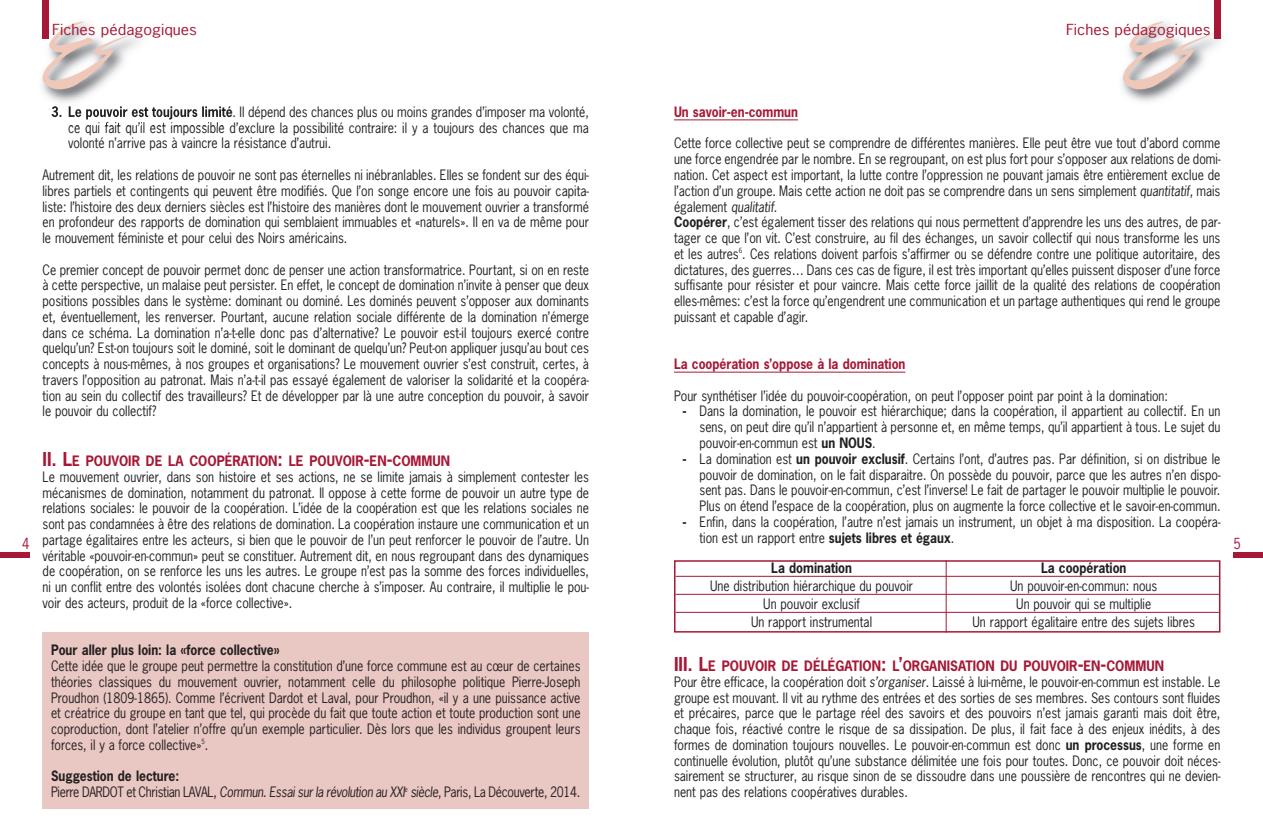
<style>
.page{position:relative;width:1263px;height:830px;background:#fff}
.page>*{position:absolute;margin:0;border:0;box-sizing:border-box;transform-origin:0 0}
.t1{font:14.4px "News Gothic";color:#a61836;scale:1.13 1}
.t2{font:14.4px "News Gothic";color:#a61836;scale:.9 1}
.t3{font:13.5px/15.8px "News Gothic";color:#231f20;text-align:justify;scale:.9 1}
.t4{font:13.5px/15.8px "News Gothic";letter-spacing:-.025em;color:#231f20;scale:.9 1}
.t5{font:700 13.5px "News Gothic";color:#231f20;scale:.9 1}
.t6{font:700 13.5px "News Gothic";color:#a61836;scale:.9 1}
.s1{font-weight:700}
.s2{font-weight:700;font-size:18px;color:#a61836}
.s3{font-weight:700;color:#a61836}
.s4{font-style:italic}
</style>
<div class="page">
<div style="left:43px;top:631px;width:546px;height:177px;background:#e9c7c3"></div>
<div style="left:1233px;top:551px;width:30px;height:6px;background:#a61836"></div>
<div style="left:0;top:551px;width:30px;height:6px;background:#a61836"></div>
<hr style="left:674px;top:119px;width:124px;height:1px;background:#a61836">
<hr style="left:674px;top:371px;width:231px;height:1px;background:#a61836">
<img style="left:41px;top:15px;width:187px;height:111px">
<img style="left:52px;top:106px;width:120px;height:13px">
<img style="left:69px;top:122px;width:108px;height:4px">
<svg style="left:43px;top:21px;width:93px;height:68px"></svg>
<div style="left:43px;top:0;width:6px;height:38px;background:#a61836"></div>
<img style="left:1121px;top:14px;width:100px;height:88px">
<svg style="left:1123px;top:21px;width:94px;height:68px"></svg>
<div style="left:1214px;top:0;width:6px;height:38px;background:#a61836"></div>
<div style="left:674px;top:560px;width:546px;height:72px;border:2px solid #a61836"></div>
<hr style="left:675px;top:575px;width:544px;height:1px;background:#a61836">
<hr style="left:675px;top:593px;width:544px;height:1px;background:#a61836">
<hr style="left:675px;top:611px;width:544px;height:1px;background:#a61836">
<hr style="left:946px;top:560px;width:1px;height:72px;background:#a61836">
<p class="t1" style="left:52px;top:22px;width:130px">Fiches pédagogiques</p>
<p class="t1" style="left:1066px;top:22px;width:130px">Fiches pédagogiques</p>
<p class="t3" style="left:68px;top:104px;width:580px;text-indent:-17px"><span class="s1">3. Le pouvoir est toujours limité</span>. Il dépend des chances plus ou moins grandes d’imposer ma volonté, ce qui fait qu’il est impossible d’exclure la possibilité contraire: il y a toujours des chances que ma volonté n’arrive pas à vaincre la résistance d’autrui.</p>
<p class="t3" style="left:43px;top:167px;width:609px">Autrement dit, les relations de pouvoir ne sont pas éternelles ni inébranlables. Elles se fondent sur des équi&shy;libres partiels et contingents qui peuvent être modifiés. Que l’on songe encore une fois au pouvoir capita&shy;liste: l’histoire des deux derniers siècles est l’histoire des manières dont le mouvement ouvrier a transformé en profondeur des rapports de domination qui semblaient immuables et «naturels». Il en va de même pour le mouvement féministe et pour celui des Noirs américains.</p>
<p class="t3" style="left:43px;top:262px;width:609px">Ce premier concept de pouvoir permet donc de penser une action transformatrice. Pourtant, si on en reste à cette perspective, un malaise peut persister. En effet, le concept de domination n’invite à penser que deux positions possibles dans le système: dominant ou dominé. Les dominés peuvent s’opposer aux dominants et, éventuellement, les renverser. Pourtant, aucune relation sociale différente de la domination n’émerge dans ce schéma. La domination n’a-t-elle donc pas d’alternative? Le pouvoir est-il toujours exercé contre quelqu’un? Est-on toujours soit le dominé, soit le dominant de quelqu’un? Peut-on appliquer jusqu’au bout ces concepts à nous-mêmes, à nos groupes et organisations? Le mouvement ouvrier s’est construit, certes, à travers l’opposition au patronat. Mais n’a-t-il pas essayé également de valoriser la solidarité et la coopéra&shy;tion au sein du collectif des travailleurs? Et de développer par là une autre conception du pouvoir, à savoir le pouvoir du collectif?</p>
<p class="t3" style="left:43px;top:453px;width:609px;text-align:left"><span class="s2">II. L</span><span class="s3">E POUVOIR DE LA COOPÉRATION</span><span class="s2">:</span> <span class="s3">LE POUVOIR</span><span class="s2">-</span><span class="s3">EN</span><span class="s2">-</span><span class="s3">COMMUN<br></span>Le mouvement ouvrier, dans son histoire et ses actions, ne se limite jamais à simplement contester les mécanismes de domination, notamment du patronat. Il oppose à cette forme de pouvoir un autre type de relations sociales: le pouvoir de la coopération. L’idée de la coopération est que les relations sociales ne sont pas condamnées à être des relations de domination. La coopération instaure une communication et un partage égalitaires entre les acteurs, si bien que le pouvoir de l’un peut renforcer le pouvoir de l’autre. Un véritable «pouvoir-en-commun» peut se constituer. Autrement dit, en nous regroupant dans des dynamiques de coopération, on se renforce les uns les autres. Le groupe n’est pas la somme des forces individuelles, ni un conflit entre des volontés isolées dont chacune cherche à s’imposer. Au contraire, il multiplie le pou&shy;voir des acteurs, produit de la «force collective».</p>
<p class="t5" style="left:51px;top:642px;width:256px">Pour aller plus loin: la «force collective»</p>
<p class="t3" style="left:51px;top:658px;width:590px">Cette idée que le groupe peut permettre la constitution d’une force commune est au cœur de certaines théories classiques du mouvement ouvrier, notamment celle du philosophe politique Pierre-Joseph Proudhon (1809-1865). Comme l’écrivent Dardot et Laval, pour Proudhon, «il y a une puissance active et créatrice du groupe en tant que tel, qui procède du fait que toute action et toute production sont une coproduction, dont l’atelier n’offre qu’un exemple particulier. Dès lors que les individus groupent leurs forces, il y a force collective»<sup>5</sup>.</p>
<p class="t4" style="left:51px;top:768px;width:590px"><span class="s1">Suggestion de lecture:<br></span>Pierre DARDOT et Christian LAVAL, <span class="s4">Commun</span>. <span class="s4">Essai sur la révolution au XXI</span><sup>e</sup> <span class="s4">siècle</span>, Paris, La Découverte, 2014.</p>
<p class="t6" style="left:674px;top:104px;width:139px">Un savoir-en-commun</p>
<p class="t3" style="left:674px;top:136px;width:609px;text-align:left">Cette force collective peut se comprendre de différentes manières. Elle peut être vue tout d’abord comme une force engendrée par le nombre. En se regroupant, on est plus fort pour s’opposer aux relations de domi&shy;nation. Cet aspect est important, la lutte contre l’oppression ne pouvant jamais être entièrement exclue de l’action d’un groupe. Mais cette action ne doit pas se comprendre dans un sens simplement <span class="s4">quantitatif</span>, mais également <span class="s4">qualitatif</span>.<br><span class="s1">Coopérer</span>, c’est également tisser des relations qui nous permettent d’apprendre les uns des autres, de par&shy;tager ce que l’on vit. C’est construire, au fil des échanges, un savoir collectif qui nous transforme les uns et les autres<sup>6</sup>. Ces relations doivent parfois s’affirmer ou se défendre contre une politique autoritaire, des dictatures, des guerres… Dans ces cas de figure, il est très important qu’elles puissent disposer d’une force suffisante pour résister et pour vaincre. Mais cette force jaillit de la qualité des relations de coopération elles-mêmes: c’est la force qu’engendrent une communication et un partage authentiques qui rend le groupe puissant et capable d’agir.</p>
<p class="t6" style="left:674px;top:356px;width:259px">La coopération s’oppose à la domination</p>
<p class="t3" style="left:674px;top:388px;width:550px">Pour synthétiser l’idée du pouvoir-coopération, on peut l’opposer point par point à la domination:</p>
<p class="t3" style="left:699px;top:404px;width:580px;text-indent:-17px"><span class="s1">-</span> Dans la domination, le pouvoir est hiérarchique; dans la coopération, il appartient au collectif. En un sens, on peut dire qu’il n’appartient à personne et, en même temps, qu’il appartient à tous. Le sujet du pouvoir-en-commun est <span class="s1">un NOUS</span>.</p>
<p class="t3" style="left:699px;top:451px;width:580px;text-indent:-17px"><span class="s1">-</span> La domination est <span class="s1">un pouvoir exclusif</span>. Certains l’ont, d’autres pas. Par définition, si on distribue le pouvoir de domination, on le fait disparaitre. On possède du pouvoir, parce que les autres n’en dispo&shy;sent pas. Dans le pouvoir-en-commun, c’est l’inverse! Le fait de partager le pouvoir multiplie le pouvoir.<br>Plus on étend l’espace de la coopération, plus on augmente la force collective et le savoir-en-commun.</p>
<p class="t3" style="left:699px;top:514px;width:580px;text-indent:-17px"><span class="s1">-</span> Enfin, dans la coopération, l’autre n’est jamais un instrument, un objet à ma disposition. La coopéra&shy;tion est un rapport entre <span class="s1">sujets libres et égaux</span>.</p>
<p class="t2" style="left:22px;top:535px;width:10px">4</p>
<p class="t2" style="left:1233px;top:535px;width:10px">5</p>
<p class="t5" style="left:771px;top:560px;width:91px">La domination</p>
<p class="t5" style="left:1041px;top:560px;width:96px">La coopération</p>
<p class="t3" style="left:710px;top:578px;width:227px">Une distribution hiérarchique du pouvoir</p>
<p class="t3" style="left:1010px;top:578px;width:165px">Un pouvoir-en-commun: nous</p>
<p class="t3" style="left:763px;top:596px;width:109px">Un pouvoir exclusif</p>
<p class="t3" style="left:1016px;top:596px;width:151px">Un pouvoir qui se multiplie</p>
<p class="t3" style="left:751px;top:614px;width:136px">Un rapport instrumental</p>
<p class="t3" style="left:972px;top:614px;width:249px">Un rapport égalitaire entre des sujets libres</p>
<p class="t3" style="left:674px;top:658px;width:609px;text-align:left"><span class="s2">III. L</span><span class="s3">E POUVOIR DE DÉLÉGATION</span><span class="s2">:</span> <span class="s3">L</span><span class="s2">’</span><span class="s3">ORGANISATION DU POUVOIR</span><span class="s2">-</span><span class="s3">EN</span><span class="s2">-</span><span class="s3">COMMUN<br></span>Pour être efficace, la coopération doit <span class="s4">s’organiser</span>. Laissé à lui-même, le pouvoir-en-commun est instable. Le groupe est mouvant. Il vit au rythme des entrées et des sorties de ses membres. Ses contours sont fluides et précaires, parce que le partage réel des savoirs et des pouvoirs n’est jamais garanti mais doit être, chaque fois, réactivé contre le risque de sa dissipation. De plus, il fait face à des enjeux inédits, à des formes de domination toujours nouvelles. Le pouvoir-en-commun est donc <span class="s1">un processus</span>, une forme en continuelle évolution, plutôt qu’une substance délimitée une fois pour toutes. Donc, ce pouvoir doit néces&shy;sairement se structurer, au risque sinon de se dissoudre dans une poussière de rencontres qui ne devien&shy;nent pas des relations coopératives durables.</p>
</div>
